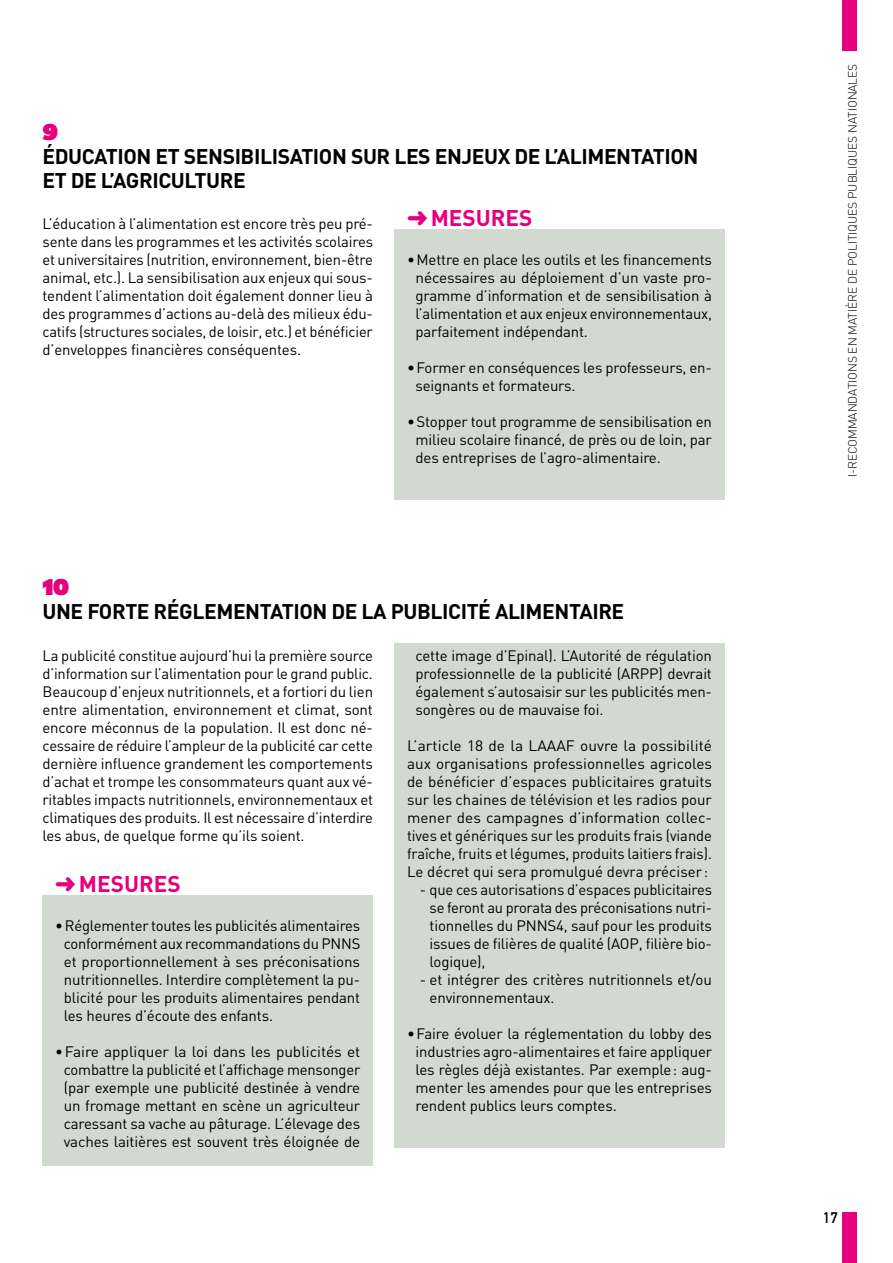
<style>
.page{position:relative;width:893px;height:1263px;background:#fff}
.page>*{position:absolute;margin:0;border:0;box-sizing:border-box;transform-origin:0 0}
.t1{font:700 22.5px "DIN";color:#e6007d}
.t2{font:22.5px "Shire Types Cheshire";color:#e6007d}
.t3{font:700 21px/24px "DIN";letter-spacing:-.02em;color:#000}
.courant{font:15px/18px "DIN";letter-spacing:-.01em;color:#000;text-align:justify}
.courant_sans{font:15px/18px "DIN";color:#000}
.t4{font:700 15px "DIN Alternate";color:#000}
.t5{font:300 12px "DIN";color:#000}
</style>
<div class="page">
<div style="left:842px;top:0;width:15px;height:51px;background:#e6007d"></div>
<div style="left:842px;top:1212px;width:15px;height:51px;background:#e6007d"></div>
<div style="left:394px;top:229px;width:331px;height:270px;background:#d1d9d0"></div>
<div style="left:394px;top:643px;width:331px;height:504px;background:#d1d9d0"></div>
<div style="left:43px;top:895px;width:330px;height:270px;background:#d1d9d0"></div>
<p class="t2" style="left:43px;top:119px;width:17px">9</p>
<p class="t3" style="left:43px;top:143px;width:657px">ÉDUCATION ET SENSIBILISATION SUR LES ENJEUX DE L’ALIMENTATION<br>ET DE L’AGRICULTURE</p>
<p class="courant" style="left:43px;top:214px;width:332px">L’éducation à l’alimentation est encore très peu pré&shy;sente dans les programmes et les activités scolaires et universitaires (nutrition, environnement, bien-être animal, etc.). La sensibilisation aux enjeux qui sous&shy;tendent l’alimentation doit également donner lieu à des programmes d’actions au-delà des milieux édu&shy;catifs (structures sociales, de loisir, etc.) et bénéficier d’enveloppes financières conséquentes.</p>
<p class="t1" style="left:407px;top:203px;width:127px">➜MESURES</p>
<p class="courant" style="left:415px;top:250px;width:298px;text-indent:-9px">•Mettre en place les outils et les financements nécessaires au déploiement d’un vaste pro&shy;gramme d’information et de sensibilisation à l’alimentation et aux enjeux environnementaux, parfaitement indépendant.</p>
<p class="courant" style="left:415px;top:358px;width:298px;text-indent:-9px">•Former en conséquences les professeurs, en&shy;seignants et formateurs.</p>
<p class="courant" style="left:415px;top:412px;width:298px;text-indent:-9px">•Stopper tout programme de sensibilisation en milieu scolaire financé, de près ou de loin, par des entreprises de l’agro-alimentaire.</p>
<p class="t2" style="left:43px;top:574px;width:28px">10</p>
<p class="t3" style="left:43px;top:599px;width:583px">UNE FORTE RÉGLEMENTATION DE LA PUBLICITÉ ALIMENTAIRE</p>
<p class="courant" style="left:43px;top:646px;width:332px;text-align:left">La publicité constitue aujourd’hui la première source d’information sur l’alimentation pour le grand public.<br>Beaucoup d’enjeux nutritionnels, et a fortiori du lien entre alimentation, environnement et climat, sont encore méconnus de la population. Il est donc né&shy;cessaire de réduire l’ampleur de la publicité car cette dernière influence grandement les comportements d’achat et trompe les consommateurs quant aux vé&shy;ritables impacts nutritionnels, environnementaux et climatiques des produits. Il est nécessaire d’interdire les abus, de quelque forme qu’ils soient.</p>
<p class="t1" style="left:55px;top:869px;width:127px">➜MESURES</p>
<p class="courant" style="left:64px;top:916px;width:298px;text-indent:-9px">•Réglementer toutes les publicités alimentaires conformément aux recommandations du PNNS et proportionnellement à ses préconisations nutritionnelles. Interdire complètement la pu&shy;blicité pour les produits alimentaires pendant les heures d’écoute des enfants.</p>
<p class="courant" style="left:55px;top:1042px;width:307px;text-align:center">•Faire appliquer la loi dans les publicités et combattre la publicité et l’affichage mensonger (par exemple une publicité destinée à vendre un fromage mettant en scène un agriculteur caressant sa vache au pâturage. L’élevage des vaches laitières est souvent très éloignée de</p>
<p class="courant" style="left:415px;top:646px;width:298px">cette image d’Epinal). L’Autorité de régulation professionnelle de la publicité (ARPP) devrait également s’autosaisir sur les publicités men&shy;songères ou de mauvaise foi.</p>
<p class="courant_sans" style="left:407px;top:736px;width:307px">L’article 18 de la LAAAF ouvre la possibilité aux organisations professionnelles agricoles de bénéficier d’espaces publicitaires gratuits sur les chaines de télévision et les radios pour mener des campagnes d’information collec&shy;tives et génériques sur les produits frais (viande fraîche, fruits et légumes, produits laitiers frais).<br>Le décret qui sera promulgué devra préciser :</p>
<p class="courant_sans" style="left:430px;top:880px;width:284px;text-align:justify;text-indent:-10px">- que ces autorisations d’espaces publicitaires se feront au prorata des préconisations nutri&shy;tionnelles du PNNS4, sauf pour les produits issues de filières de qualité (AOP, filière bio&shy;logique),</p>
<p class="courant" style="left:430px;top:970px;width:284px;text-indent:-10px">- et intégrer des critères nutritionnels et/ou environnementaux.</p>
<p class="courant" style="left:415px;top:1024px;width:298px;text-indent:-9px">•Faire évoluer la réglementation du lobby des industries agro-alimentaires et faire appliquer les règles déjà existantes. Par exemple: aug&shy;menter les amendes pour que les entreprises rendent publics leurs comptes.</p>
<p class="t5" style="left:845px;top:477px;width:415px;rotate:-90deg">I-Recommandati ons en matière d e politiques publiques nati onales</p>
<p class="t4" style="left:823px;top:1206px;width:16px">17</p>
</div>
